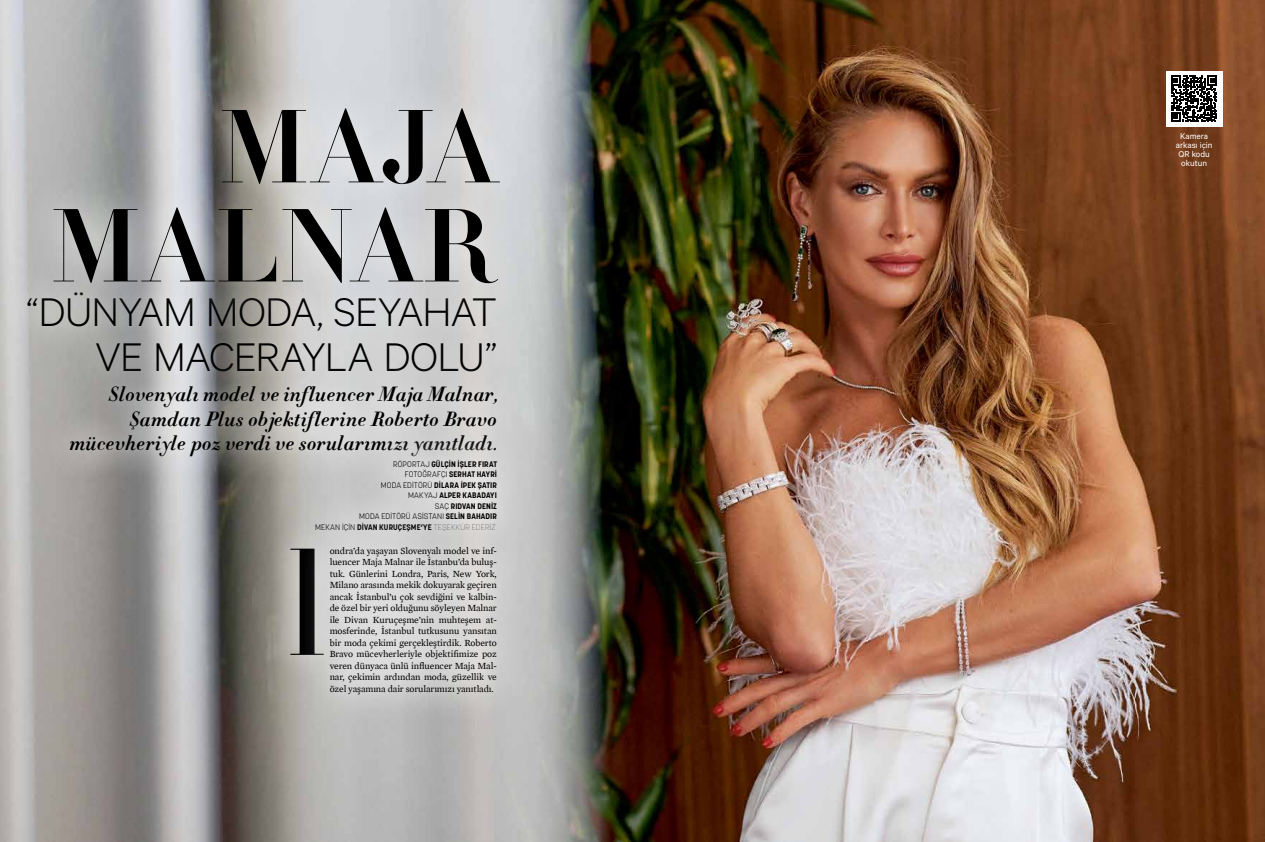
<style>
.page{position:relative;width:1265px;height:842px;background:#fff}
.page>*{position:absolute;margin:0;border:0;box-sizing:border-box;transform-origin:0 0}
.t1{font:144.5px "Didot Bol Disp Lg";color:#000}
.t2{font:102px/99.1px "Didot Bol Disp Lg";letter-spacing:.02em;color:#000;text-align:right}
.t3{font:300 45px/44px "Calibre";letter-spacing:-.02em;color:#000;text-align:right}
.t4{font:20px/24px "Didot Bol Ita Text Sm";letter-spacing:.015em;color:#000;text-align:right}
.t5{font:9.5px/11.5px "Esquire Text";letter-spacing:-.01em;color:#000;text-align:justify}
.t6{font:9.5px/9px "Calibre";color:#fff;text-align:center}
.t7{font:700 8px/10.5px "Korolev";letter-spacing:.015em;color:#000;text-align:right}
.s1{font-weight:300}
.s2{font-weight:100}
</style>
<div class="page">
<img style="left:0;top:0;width:1264px;height:842px">
<div style="left:0;top:264px;width:525px;height:138px;background:#fff;opacity:.75"></div>
<div style="left:40px;top:357px;width:486px;height:127px;background:#fff;opacity:.75"></div>
<div style="left:21px;top:72px;width:510px;height:247px;background:#fff;opacity:.75"></div>
<div style="left:286px;top:429px;width:241px;height:132px;background:#fff;opacity:.75"></div>
<div style="left:263px;top:518px;width:88px;height:168px;background:#fff;opacity:.75"></div>
<div style="left:299px;top:517px;width:228px;height:207px;background:#fff;opacity:.75"></div>
<svg style="left:1165px;top:71px;width:57px;height:56px"></svg>
<div style="left:1166px;top:71px;width:55px;height:56px;background:#fff"></div>
<svg style="left:1171px;top:76px;width:45px;height:46px"></svg>
<h2 class="t2" style="left:50px;top:100px;width:448px">MAJA<br>MALNAR</h2>
<h3 class="t3" style="left:27px;top:288px;width:472px">“DÜNYAM MODA, SEYAHAT<br>VE MACERAYLA DOLU”</h3>
<h3 class="t4" style="left:69px;top:383px;width:429px">Slovenyalı model ve influencer Maja Malnar,<br>Şamdan Plus objektiflerine Roberto Bravo mücevheriyle poz verdi ve sorularımızı yanıtladı.</h3>
<p class="t7" style="left:315px;top:459px;width:183px"><span class="s1">RÖPORTAJ</span> GÜLÇIN İŞLER FIRAT<br><span class="s1">FOTOĞRAFÇI</span> SERHAT HAYRI<br><span class="s1">MODA EDITÖRÜ</span> DILARA İPEK ŞATIR<br><span class="s1">MAKYAJ</span> ALPER KABADAYI<br><span class="s1">SAÇ</span> RIDVAN DENIZ<br><span class="s1">MODA EDITÖRÜ ASISTANI</span> SELIN BAHADIR<br><span class="s1">MEKAN IÇIN</span> DIVAN KURUÇEŞME’YE <span class="s2">TEŞEKKÜR EDERIZ.</span></p>
<h1 class="t1" style="left:288px;top:515px;width:39px">l</h1>
<p class="t5" style="left:330px;top:545px;width:169px">ondra’da yaşayan Slovenyalı model ve inf&shy;luencer Maja Malnar ile İstanbu’da buluş&shy;tuk. Günlerini Londra, Paris, New York, Milano arasında mekik dokuyarak geçiren ancak İstanbul’u çok sevdiğini ve kalbin&shy;de özel bir yeri olduğunu söyleyen Malnar ile Divan Kuruçeşme’nin muhteşem at&shy;mosferinde, İstanbul tutkusunu yansıtan bir moda çekimi gerçekleştirdik. Roberto Bravo mücevherleriyle objektifimize poz veren dünyaca ünlü influencer Maja Mal&shy;nar, çekimin ardından moda, güzellik ve özel yaşamına dair sorularımızı yanıtladı.</p>
<p class="t6" style="left:1175px;top:131px;width:38px">Kamera arkası için<br>QR kodu okutun</p>
</div>
